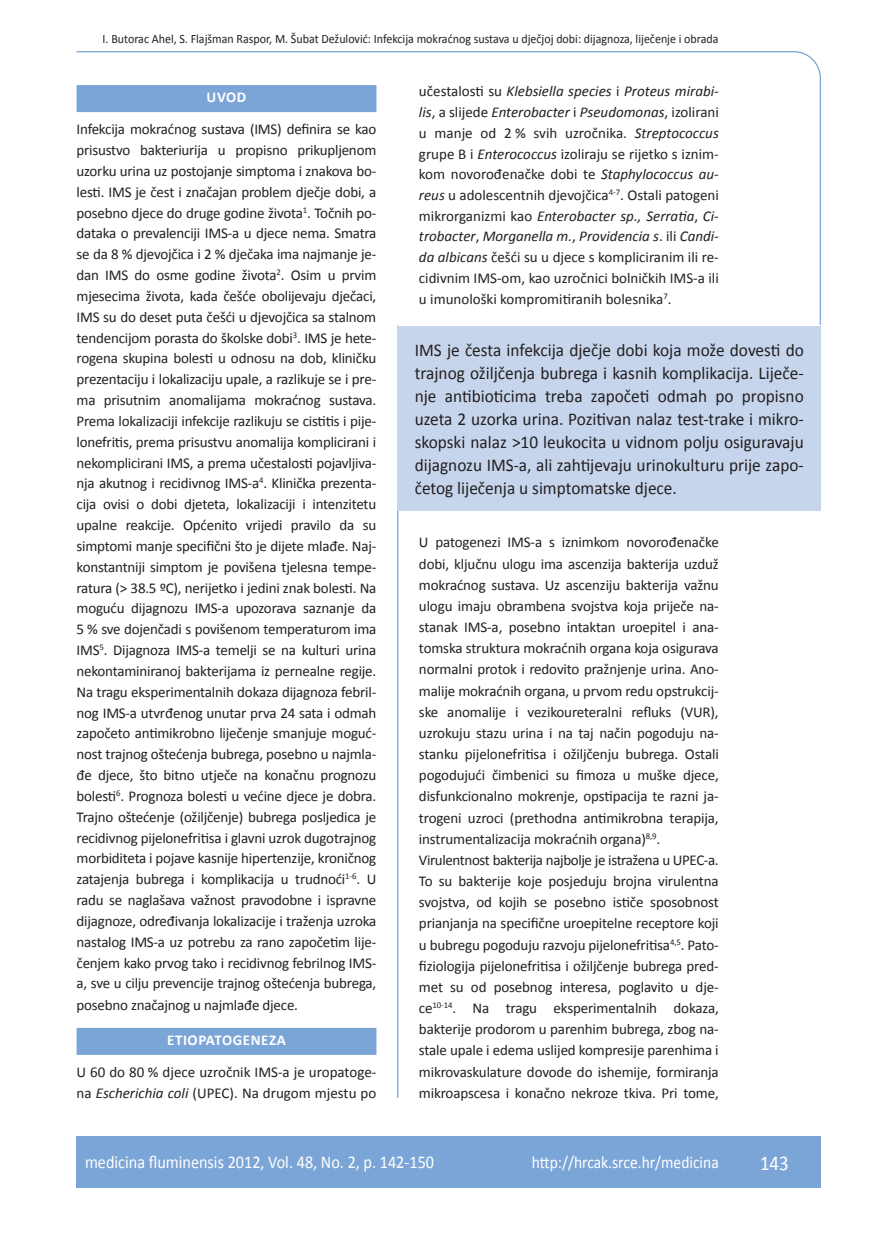
<style>
.page{position:relative;width:872px;height:1234px;background:#fff}
.page>*{position:absolute;margin:0;border:0;box-sizing:border-box;transform-origin:0 0}
.t1{font:21px "Calibri";color:#fff;scale:.9 1}
.anterfile{font:18px/23px "Calibri";color:#231f20;text-align:justify;scale:.96 1}
.t2{font:18px "Calibri";color:#fff;scale:.9 1}
.t3{font:17.25px "Calibri";color:#fff;scale:.9 1}
.osnovni_tekst{font:15px/20.9px "Calibri";letter-spacing:-.01em;color:#231f20;text-align:justify}
.naslov_ruler{font:700 15px "Calibri";letter-spacing:.04em;color:#fff}
.glava{font:12.75px "Calibri";color:#231f20;scale:.94 1}
.s1{font-style:italic}
</style>
<div class="page">
<svg style="left:76px;top:51px;width:745px;height:274px"></svg>
<hr style="left:397px;top:325px;width:1px;height:772px;background:#7ca5d7">
<div style="left:77px;top:1135px;width:744px;height:51px;background:#7ca5d7"></div>
<div style="left:398px;top:325px;width:423px;height:185px;background:#c6d5ec"></div>
<div style="left:77px;top:85px;width:299px;height:27px;background:#7ca5d7"></div>
<div style="left:77px;top:1027px;width:299px;height:27px;background:#7ca5d7"></div>
<p class="glava" style="left:103px;top:30px;width:657px">I. Butorac Ahel, S. Flajšman Raspor, M. Šubat Dežulović: Infekcija mokraćnog sustava u dječjoj dobi: dijagnoza, liječenje i obrada</p>
<p class="naslov_ruler" style="left:207px;top:88px;width:41px">UVOD</p>
<p class="osnovni_tekst" style="left:77px;top:118px;width:301px">Infekcija mokraćnog sustava (IMS) definira se kao prisustvo bakteriurija u propisno prikupljenom uzorku urina uz postojanje simptoma i znakova bo&shy;lesti. IMS je čest i značajan problem dječje dobi, a posebno djece do druge godine života<sup>1</sup>. Točnih po&shy;dataka o prevalenciji IMS-a u djece nema. Smatra se da 8 % djevojčica i 2 % dječaka ima najmanje je&shy;dan IMS do osme godine života<sup>2</sup>. Osim u prvim mjesecima života, kada češće obolijevaju dječaci, IMS su do deset puta češći u djevojčica sa stalnom tendencijom porasta do školske dobi<sup>3</sup>. IMS je hete&shy;rogena skupina bolesti u odnosu na dob, kliničku prezentaciju i lokalizaciju upale, a razlikuje se i pre&shy;ma prisutnim anomalijama mokraćnog sustava.<br>Prema lokalizaciji infekcije razlikuju se cistitis i pije&shy;lonefritis, prema prisustvu anomalija komplicirani i nekomplicirani IMS, a prema učestalosti pojavljiva&shy;nja akutnog i recidivnog IMS-a<sup>4</sup>. Klinička prezenta&shy;cija ovisi o dobi djeteta, lokalizaciji i intenzitetu upalne reakcije. Općenito vrijedi pravilo da su simptomi manje specifični što je dijete mlađe. Naj&shy;konstantniji simptom je povišena tjelesna tempe&shy;ratura (&gt; 38.5 ºC), nerijetko i jedini znak bolesti. Na moguću dijagnozu IMS-a upozorava saznanje da 5 % sve dojenčadi s povišenom temperaturom ima IMS<sup>5</sup>. Dijagnoza IMS-a temelji se na kulturi urina nekontaminiranoj bakterijama iz pernealne regije.<br>Na tragu eksperimentalnih dokaza dijagnoza febril&shy;nog IMS-a utvrđenog unutar prva 24 sata i odmah započeto antimikrobno liječenje smanjuje moguć&shy;nost trajnog oštećenja bubrega, posebno u najmla&shy;đe djece, što bitno utječe na konačnu prognozu bolesti<sup>6</sup>. Prognoza bolesti u većine djece je dobra.<br>Trajno oštećenje (ožiljčenje) bubrega posljedica je recidivnog pijelonefritisa i glavni uzrok dugotrajnog morbiditeta i pojave kasnije hipertenzije, kroničnog zatajenja bubrega i komplikacija u trudnoći<sup>1-6</sup>. U radu se naglašava važnost pravodobne i ispravne dijagnoze, određivanja lokalizacije i traženja uzroka nastalog IMS-a uz potrebu za rano započetim lije&shy;čenjem kako prvog tako i recidivnog febrilnog IMS&shy;a, sve u cilju prevencije trajnog oštećenja bubrega, posebno značajnog u najmlađe djece.</p>
<p class="naslov_ruler" style="left:167px;top:1030px;width:120px">ETIOPATOGENEZA</p>
<p class="osnovni_tekst" style="left:77px;top:1060px;width:301px">U 60 do 80 % djece uzročnik IMS-a je uropatoge&shy;na <span class="s1">Escherichia coli</span> (UPEC). Na drugom mjestu po</p>
<p class="osnovni_tekst" style="left:419px;top:80px;width:301px">učestalosti su <span class="s1">Klebsiella species</span> i <span class="s1">Proteus mirabi&shy;lis</span>, a slijede <span class="s1">Enterobacter</span> i <span class="s1">Pseudomonas</span>, izolirani u manje od 2 % svih uzročnika. <span class="s1">Streptococcus </span>grupe B i <span class="s1">Enterococcus</span> izoliraju se rijetko s iznim&shy;kom novorođenačke dobi te <span class="s1">Staphylococcus au&shy;reus</span> u adolescentnih djevojčica<sup>4-7</sup>. Ostali patogeni mikrorganizmi kao <span class="s1">Enterobacter sp., Serratia</span>, <span class="s1">Ci&shy;trobacter</span>, <span class="s1">Morganella m.</span>, <span class="s1">Providencia s</span>. ili <span class="s1">Candi&shy;da albicans</span> češći su u djece s kompliciranim ili re&shy;cidivnim IMS-om, kao uzročnici bolničkih IMS-a ili u imunološki kompromitiranih bolesnika<sup>7</sup>.</p>
<p class="anterfile" style="left:415px;top:338px;width:407px">IMS je česta infekcija dječje dobi koja može dovesti do trajnog ožiljčenja bubrega i kasnih komplikacija. Liječe&shy;nje antibioticima treba započeti odmah po propisno uzeta 2 uzorka urina. Pozitivan nalaz test-trake i mikro&shy;skopski nalaz &gt;10 leukocita u vidnom polju osiguravaju dijagnozu IMS-a, ali zahtijevaju urinokulturu prije zapo&shy;četog liječenja u simptomatske djece.</p>
<p class="osnovni_tekst" style="left:419px;top:531px;width:301px">U patogenezi IMS-a s iznimkom novorođenačke dobi, ključnu ulogu ima ascenzija bakterija uzduž mokraćnog sustava. Uz ascenziju bakterija važnu ulogu imaju obrambena svojstva koja priječe na&shy;stanak IMS-a, posebno intaktan uroepitel i ana&shy;tomska struktura mokraćnih organa koja osigurava normalni protok i redovito pražnjenje urina. Ano&shy;malije mokraćnih organa, u prvom redu opstrukcij&shy;ske anomalije i vezikoureteralni refluks (VUR), uzrokuju stazu urina i na taj način pogoduju na&shy;stanku pijelonefritisa i ožiljčenju bubrega. Ostali pogodujući čimbenici su fimoza u muške djece, disfunkcionalno mokrenje, opstipacija te razni ja&shy;trogeni uzroci (prethodna antimikrobna terapija, instrumentalizacija mokraćnih organa)<sup>8,9</sup>.</p>
<p class="osnovni_tekst" style="left:419px;top:848px;width:301px">Virulentnost bakterija najbolje je istražena u UPEC-a.<br>To su bakterije koje posjeduju brojna virulentna svojstva, od kojih se posebno ističe sposobnost prianjanja na specifične uroepitelne receptore koji u bubregu pogoduju razvoju pijelonefritisa<sup>4,5</sup>. Pato&shy;fiziologija pijelonefritisa i ožiljčenje bubrega pred&shy;met su od posebnog interesa, poglavito u dje&shy;ce<sup>10-14</sup>. Na tragu eksperimentalnih dokaza, bakterije prodorom u parenhim bubrega, zbog na&shy;stale upale i edema uslijed kompresije parenhima i mikrovaskulature dovode do ishemije, formiranja mikroapscesa i konačno nekroze tkiva. Pri tome,</p>
<p class="t2" style="left:85px;top:1150px;width:389px">medicina fluminensis 2012, Vol. 48, No. 2, p. 142-150</p>
<p class="t3" style="left:532px;top:1151px;width:209px">http://hrcak.srce.hr/medicina</p>
<p class="t1" style="left:760px;top:1149px;width:33px">143</p>
</div>
